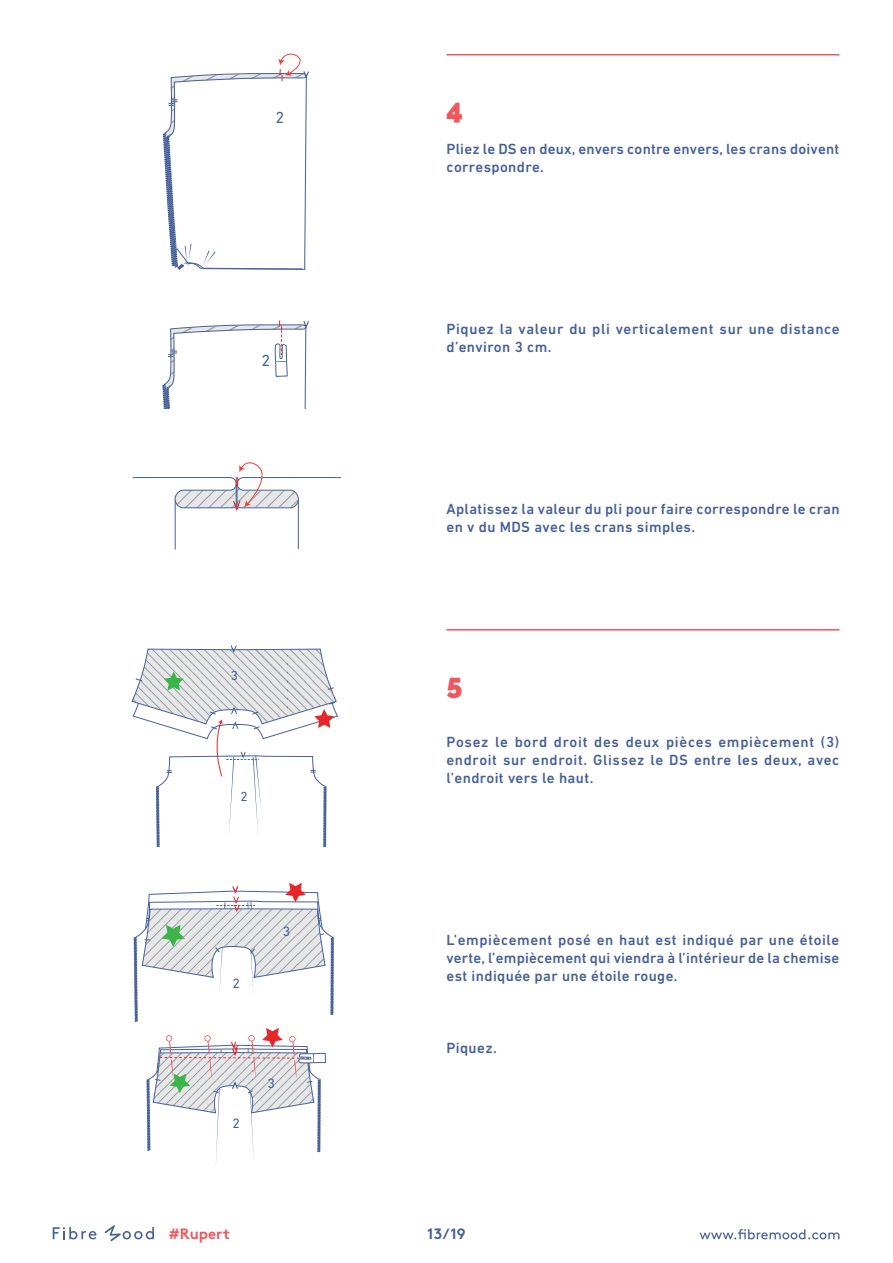
<style>
.page{position:relative;width:893px;height:1263px;background:#fff}
.page>*{position:absolute;margin:0;border:0;box-sizing:border-box;transform-origin:0 0}
.t1{font:900 28.5px "Raleway";color:#f0565d}
.t2{font:16.35px "DIN Next LT Pro";color:#466199}
.t3{font:500 15px/18px "DIN Next LT Pro";letter-spacing:.025em;color:#456099}
.t4{font:700 15px "Brown";color:#f0565d}
.t5{font:700 15px "Brown";color:#456099}
.t6{font:13.8px "DIN Next LT Pro";color:#456098}
.t7{font:13.35px "DIN Next LT Pro";color:#456098}
</style>
<div class="page">
<svg style="left:699px;top:1229px;width:140px;height:10px"></svg>
<svg style="left:53px;top:1227px;width:44px;height:12px"></svg>
<svg style="left:104px;top:1225px;width:50px;height:16px"></svg>
<hr style="left:446px;top:54px;width:393px;height:1px;background:#f0565d">
<hr style="left:446px;top:629px;width:393px;height:1px;background:#f0565d">
<svg style="left:163px;top:53px;width:146px;height:217px"></svg>
<svg style="left:162px;top:320px;width:147px;height:89px"></svg>
<hr style="left:175px;top:500px;width:1px;height:49px;background:#466199">
<hr style="left:298px;top:500px;width:1px;height:49px;background:#466199">
<svg style="left:132px;top:462px;width:209px;height:51px"></svg>
<svg style="left:131px;top:645px;width:207px;height:202px"></svg>
<svg style="left:147px;top:1028px;width:179px;height:137px"></svg>
<svg style="left:134px;top:883px;width:200px;height:139px"></svg>
<p class="t2" style="left:275px;top:108px;width:10px">2</p>
<p class="t2" style="left:261px;top:351px;width:10px">2</p>
<p class="t7" style="left:231px;top:668px;width:11px">3<sup>2</sup></p>
<p class="t7" style="left:241px;top:789px;width:9px">2</p>
<p class="t6" style="left:232px;top:975px;width:9px">2</p>
<p class="t6" style="left:283px;top:923px;width:9px">3</p>
<p class="t6" style="left:232px;top:1116px;width:9px">2</p>
<p class="t6" style="left:267px;top:1075px;width:9px">3</p>
<h1 class="t1" style="left:446px;top:93px;width:18px">4</h1>
<p class="t3" style="left:446px;top:140px;width:394px">Pliez le DS en deux, envers contre envers, les crans doivent correspondre.</p>
<p class="t3" style="left:446px;top:320px;width:395px">Piquez la valeur du pli verticalement sur une distance d’environ 3 cm.</p>
<p class="t3" style="left:446px;top:500px;width:395px">Aplatissez la valeur du pli pour faire correspondre le cran en v du MDS avec les crans simples.</p>
<h1 class="t1" style="left:446px;top:668px;width:18px">5</h1>
<p class="t3" style="left:446px;top:733px;width:394px;text-align:justify">Posez le bord droit des deux pièces empiècement (3) endroit sur endroit. Glissez le DS entre les deux, avec l’endroit vers le haut.</p>
<p class="t3" style="left:446px;top:931px;width:394px;text-align:justify">L’empiècement posé en haut est indiqué par une étoile verte, l’empiècement qui viendra à l’intérieur de la chemise est indiquée par une étoile rouge.</p>
<p class="t3" style="left:446px;top:1039px;width:52px">Piquez.</p>
<p class="t4" style="left:169px;top:1222px;width:63px">#Rupert</p>
<p class="t5" style="left:427px;top:1221px;width:40px">13/19</p>
</div>
